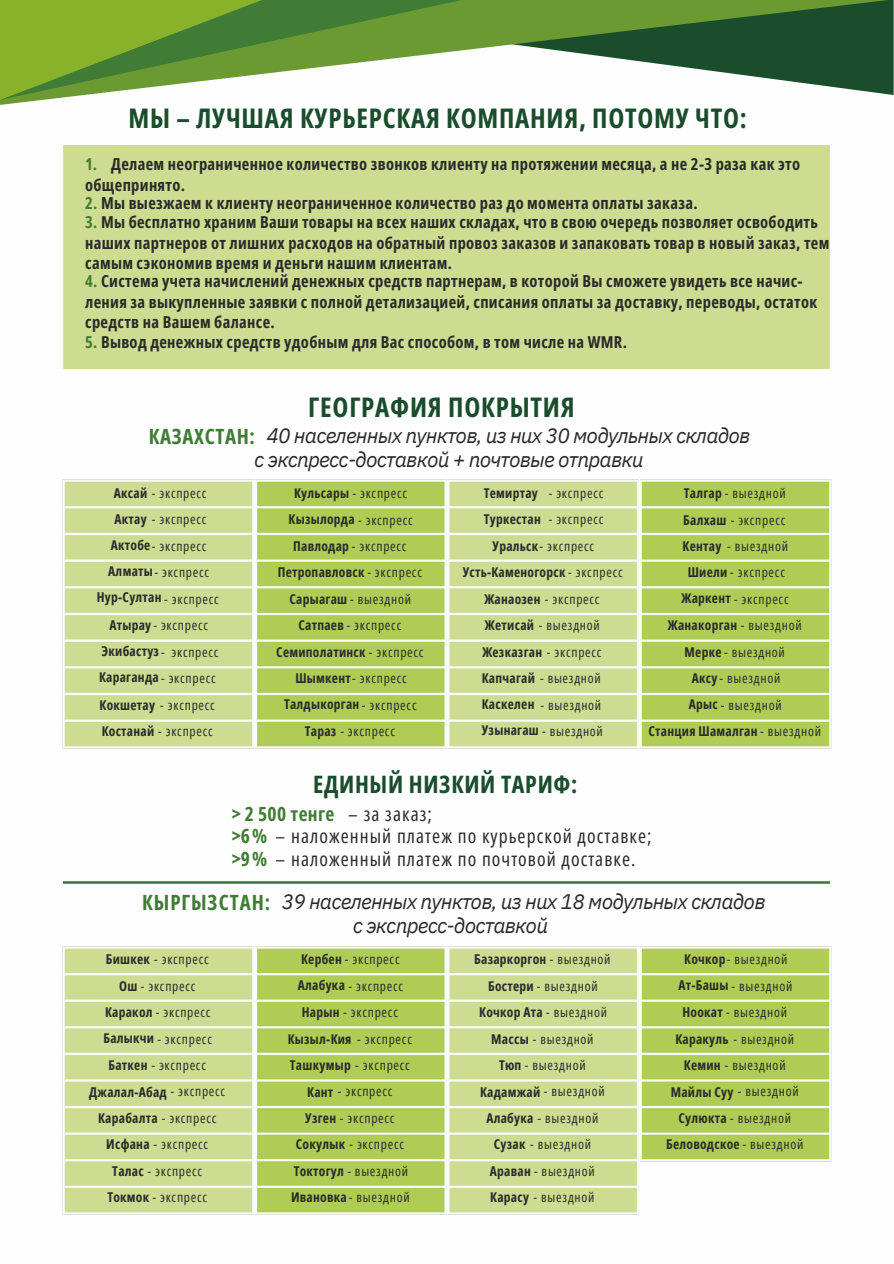
<style>
.page{position:relative;width:894px;height:1264px;background:#fff}
.page>*{position:absolute;margin:0;border:0;box-sizing:border-box;transform-origin:0 0}
.t1{font:700 27px "Open Sans Condensed";letter-spacing:.03em;color:#194d2b}
.t2{font:700 24px "Open Sans Condensed";letter-spacing:.03em;color:#194d2b}
.t3{font:italic 21px "IBM Plex Sans";letter-spacing:-.04em;color:#2b2a29}
.t4{font:700 21px "Open Sans Condensed";letter-spacing:.045em;color:#417c36}
.t5{font:19.5px "Open Sans Condensed";letter-spacing:.055em;color:#2b2a29}
.t6{font:700 19.5px "Open Sans Condensed";letter-spacing:.02em;color:#417c36}
.t7{font:700 16.5px/20.2px "Open Sans Condensed";letter-spacing:.02em;color:#2b2a29}
.t8{font:700 16.5px "Open Sans Condensed";color:#417c36}
.t9{font:13.5px/26.4px "Open Sans Condensed";letter-spacing:.055em;color:#2b2a29}
.t10{font:700 13.5px/25.8px "Open Sans Condensed";letter-spacing:.02em;color:#2b2a29;text-align:center}
.s1{color:#417c36}
.s2{font-weight:700}
.s3{font-weight:400}
.s4{font-weight:700;color:#417c36}
</style>
<div class="page">
<img style="left:64px;top:881px;width:765px;height:2px">
<svg style="left:0;top:0;width:888px;height:105px"></svg>
<svg style="left:262px;top:0;width:200px;height:100px"></svg>
<svg style="left:0;top:0;width:262px;height:100px;background:#80aa45"></svg>
<img style="left:62px;top:479px;width:770px;height:270px">
<img style="left:62px;top:946px;width:770px;height:269px">
<h5 class="t1" style="left:128px;top:100px;width:620px">МЫ – ЛУЧШАЯ КУРЬЕРСКАЯ КОМПАНИЯ, ПОТОМУ ЧТО:</h5>
<h6 class="t8" style="left:85px;top:152px;width:13px">1.</h6>
<h1 class="t7" style="left:111px;top:154px;width:690px">Делаем неограниченное количество звонков клиенту на протяжении месяца, а не 2-3 раза как это</h1>
<h5 class="t7" style="left:85px;top:175px;width:101px">общепринято.</h5>
<h5 class="t7" style="left:85px;top:193px;width:613px"><span class="s1">2.</span> Мы выезжаем к клиенту неограниченное количество раз до момента оплаты заказа.</h5>
<h5 class="t7" style="left:85px;top:212px;width:745px"><span class="s1">3.</span> Мы бесплатно храним Ваши товары на всех наших складах, что в свою очередь позволяет освободить наших партнеров от лишних расходов на обратный провоз заказов и запаковать товар в новый заказ, тем самым сэкономив время и деньги нашим клиентам.</h5>
<h5 class="t7" style="left:85px;top:270px;width:733px;line-height:20.9px"><span class="s1">4.</span> Система учета начислений денежных средств партнерам, в которой Вы сможете увидеть все начис&shy;ления за выкупленные заявки с полной детализацией, списания оплаты за доставку, переводы, остаток средств на Вашем балансе.</h5>
<h5 class="t7" style="left:85px;top:331px;width:543px"><span class="s1">5.</span> Вывод денежных средств удобным для Вас способом, в том числе на WMR.</h5>
<h3 class="t1" style="left:308px;top:388px;width:268px">ГЕОГРАФИЯ ПОКРЫТИЯ</h3>
<p class="t3" style="left:266px;top:421px;width:485px">40 населенных пунктов, из них 30 модульных складов</p>
<p class="t3" style="left:254px;top:445px;width:390px">с экспресс-доставкой + почтовые отправки</p>
<p class="t4" style="left:149px;top:421px;width:107px">КАЗАХСТАН:</p>
<p class="t9" style="left:111px;top:479px;width:97px;text-align:justify"><span class="s2">Аксай</span> - экспресс <span class="s2">Актау</span> - экспресс <span class="s2">Актобе</span>- экспресс</p>
<p class="t10" style="left:97px;top:557px;width:66px">Алматы<br>Нур-Султан</p>
<p class="t9" style="left:99px;top:612px;width:121px;line-height:26px;text-align:center"><span class="s2">Атырау</span>- экспресс<br><span class="s2">Экибастуз</span>- экспресс<br><span class="s2">Караганда</span>- экспресс</p>
<p class="t9" style="left:100px;top:691px;width:117px"><span class="s2">Кокшетау</span> - экспресс</p>
<p class="t9" style="left:102px;top:717px;width:112px"><span class="s2">Костанай</span> - экспресс</p>
<h5 class="t9" style="left:154px;top:559px;width:56px">- экспресс</h5>
<h4 class="t9" style="left:164px;top:585px;width:56px">- экспресс</h4>
<p class="t9" style="left:288px;top:480px;width:126px;line-height:26px;text-align:center"><span class="s2">Кульсары</span> - экспресс<br><span class="s2">Кызылорда</span> - экспресс</p>
<p class="t9" style="left:293px;top:532px;width:115px"><span class="s2">Павлодар</span> - экспресс</p>
<p class="t10" style="left:278px;top:559px;width:146px">Петропавловск <span class="s3">- экспресс</span></p>
<p class="t9" style="left:289px;top:585px;width:123px"><span class="s2">Сарыагаш</span> - выездной</p>
<p class="t9" style="left:298px;top:612px;width:104px"><span class="s2">Сатпаев</span>- экспресс</p>
<p class="t10" style="left:276px;top:638px;width:149px">Семиполатинск <span class="s3">- экспресс</span></p>
<p class="t10" style="left:284px;top:665px;width:134px">Шымкент<span class="s3">- экспресс<br></span>Талдыкорган <span class="s3">- экспресс</span></p>
<p class="t9" style="left:305px;top:717px;width:92px"><span class="s2">Тараз</span> - экспресс</p>
<p class="t10" style="left:483px;top:480px;width:59px;text-align:left">Темиртау<br>Туркестан</p>
<p class="t10" style="left:462px;top:533px;width:161px">Уральск<span class="s3">- экспресс<br></span>Усть-Каменогорск <span class="s3">- экспресс</span></p>
<p class="t9" style="left:484px;top:585px;width:117px"><span class="s2">Жанаозен</span> - экспресс</p>
<p class="t9" style="left:485px;top:612px;width:116px"><span class="s2">Жетисай</span> - выездной</p>
<p class="t10" style="left:482px;top:638px;width:121px">Жезказган <span class="s3">- экспресс</span></p>
<p class="t9" style="left:481px;top:664px;width:122px"><span class="s2">Капчагай</span> - выездной<br><span class="s2">Каскелен</span> - выездной<br><span class="s2">Узынагаш</span> - выездной</p>
<p class="t9" style="left:548px;top:479px;width:56px">- экспресс</p>
<p class="t9" style="left:548px;top:505px;width:56px">- экспресс</p>
<p class="t9" style="left:683px;top:479px;width:103px"><span class="s2">Талгар</span> - выездной</p>
<p class="t9" style="left:683px;top:506px;width:103px"><span class="s2">Балхаш</span> - экспресс</p>
<p class="t9" style="left:682px;top:532px;width:107px"><span class="s2">Кентау</span> - выездной</p>
<p class="t9" style="left:681px;top:558px;width:109px;line-height:27px;text-align:center"><span class="s2">Шиели</span> - экспресс<br><span class="s2">Жаркент</span> - экспресс</p>
<p class="t10" style="left:667px;top:612px;width:135px">Жанакорган <span class="s3">- выездной</span></p>
<p class="t9" style="left:684px;top:638px;width:102px"><span class="s2">Мерке</span>- выездной</p>
<h2 class="t9" style="left:688px;top:664px;width:94px"><span class="s2">Аксу</span>- выездной<br><span class="s2">Арыс</span> - выездной</h2>
<h5 class="t10" style="left:648px;top:718px;width:174px">Станция Шамалган <span class="s3">- выездной</span></h5>
<p class="t2" style="left:313px;top:767px;width:265px">ЕДИНЫЙ НИЗКИЙ ТАРИФ:</p>
<p class="t6" style="left:232px;top:799px;width:104px">&gt; 2 500 тенге</p>
<p class="t5" style="left:232px;top:822px;width:421px"><span class="s4">&gt;6%</span> – наложенный платеж по курьерской доставке;</p>
<p class="t5" style="left:232px;top:844px;width:405px"><span class="s4">&gt;9%</span> – наложенный платеж по почтовой доставке.</p>
<p class="t5" style="left:348px;top:799px;width:85px">– за заказ;</p>
<p class="t4" style="left:142px;top:887px;width:129px">КЫРГЫЗСТАН:</p>
<p class="t9" style="left:106px;top:945px;width:104px"><span class="s2">Бишкек</span> - экспресс</p>
<p class="t9" style="left:119px;top:972px;width:78px"><span class="s2">Ош</span> - экспресс</p>
<p class="t9" style="left:103px;top:998px;width:110px"><span class="s2">Каракол</span> - экспресс<br><span class="s2">Балыкчи</span> - экспресс</p>
<p class="t9" style="left:108px;top:1051px;width:99px"><span class="s2">Баткен</span> - экспресс</p>
<p class="t10" style="left:89px;top:1078px;width:137px">Джалал-Абад <span class="s3">- экспресс</span></p>
<p class="t10" style="left:98px;top:1104px;width:120px">Карабалта <span class="s3">- экспресс</span></p>
<p class="t9" style="left:106px;top:1130px;width:103px"><span class="s2">Исфана</span> - экспресс</p>
<p class="t9" style="left:112px;top:1157px;width:91px"><span class="s2">Талас</span> - экспресс</p>
<p class="t9" style="left:107px;top:1183px;width:101px"><span class="s2">Токмок</span> - экспресс</p>
<p class="t3" style="left:281px;top:887px;width:485px">39 населенных пунктов, из них 18 модульных складов</p>
<p class="t3" style="left:353px;top:911px;width:197px">с экспресс-доставкой</p>
<p class="t9" style="left:298px;top:945px;width:107px"><span class="s2">Кербен</span> - экспресс<br><span class="s2">Алабука</span> - экспресс</p>
<p class="t9" style="left:302px;top:998px;width:98px"><span class="s2">Нарын</span> - экспресс</p>
<p class="t10" style="left:288px;top:1025px;width:126px">Кызыл-Кия <span class="s3">- экспресс</span></p>
<p class="t9" style="left:290px;top:1051px;width:121px"><span class="s2">Ташкумыр</span> - экспресс</p>
<p class="t9" style="left:307px;top:1078px;width:87px"><span class="s2">Кант</span> - экспресс</p>
<p class="t9" style="left:305px;top:1104px;width:91px"><span class="s2">Узген</span> - экспресс</p>
<p class="t9" style="left:296px;top:1130px;width:110px"><span class="s2">Сокулык</span> - экспресс</p>
<p class="t9" style="left:291px;top:1157px;width:120px"><span class="s2">Токтогул</span> - выездной<br><span class="s2">Ивановка</span>- выездной</p>
<p class="t10" style="left:474px;top:946px;width:138px">Базаркоргон <span class="s3">- выездной</span></p>
<p class="t9" style="left:479px;top:972px;width:129px;line-height:26px;text-align:center"><span class="s2">Бостери</span> - выездной<br><span class="s2">Кочкор Ата</span> - выездной</p>
<p class="t9" style="left:491px;top:1025px;width:104px"><span class="s2">Массы</span> - выездной</p>
<p class="t9" style="left:499px;top:1051px;width:88px"><span class="s2">Тюп</span> - выездной</p>
<p class="t9" style="left:480px;top:1078px;width:126px"><span class="s2">Кадамжай</span> - выездной</p>
<p class="t9" style="left:486px;top:1104px;width:113px"><span class="s2">Алабука</span> - выездной</p>
<p class="t9" style="left:493px;top:1130px;width:99px"><span class="s2">Сузак</span> - выездной</p>
<p class="t9" style="left:490px;top:1157px;width:106px"><span class="s2">Араван</span> - выездной</p>
<p class="t9" style="left:490px;top:1183px;width:106px"><span class="s2">Карасу</span> - выездной</p>
<p class="t9" style="left:678px;top:945px;width:115px;text-align:center"><span class="s2">Кочкор</span>- выездной<br><span class="s2">Ат-Башы</span> - выездной</p>
<p class="t9" style="left:682px;top:998px;width:106px"><span class="s2">Ноокат</span> - выездной</p>
<p class="t9" style="left:675px;top:1025px;width:120px"><span class="s2">Каракуль</span> - выездной</p>
<p class="t9" style="left:683px;top:1051px;width:103px"><span class="s2">Кемин</span> - выездной</p>
<p class="t9" style="left:670px;top:1078px;width:129px"><span class="s2">Майлы Суу</span> - выездной</p>
<p class="t9" style="left:678px;top:1104px;width:114px"><span class="s2">Сулюкта</span> - выездной</p>
<p class="t10" style="left:666px;top:1131px;width:139px">Беловодское <span class="s3">- выездной</span></p>
</div>
